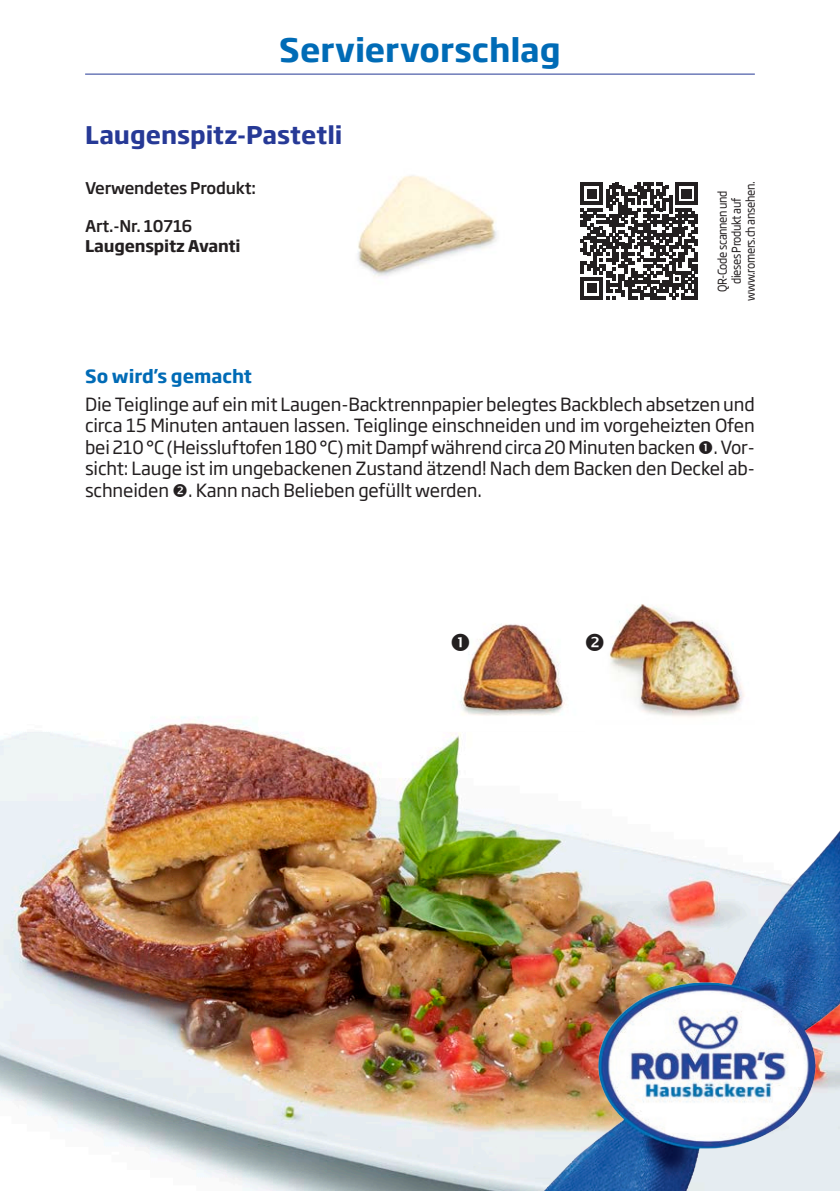
<style>
.page{position:relative;width:840px;height:1191px;background:#fff}
.page>*{position:absolute;margin:0;border:0;box-sizing:border-box;transform-origin:0 0}
.Überschrift_Servierv{font:700 32px "Soho Gothic Pro";color:#006bb6}
.Name_Serviervorschla{font:700 24px "Soho Gothic Pro";color:#263996}
.Fliesstext{font:18px/21.6px "Soho Gothic Pro";letter-spacing:-.01em;color:#231f20;text-align:justify}
.Zwischentitel{font:700 18px "Soho Gothic Pro";color:#006bb6}
.Ausgangsprodukt{font:500 16px "Soho Gothic Pro";letter-spacing:-.01em;color:#231f20}
.Ausgangsprodukt-2{font:700 16px "Soho Gothic Pro";letter-spacing:-.01em;color:#231f20}
.t1{font:12px "Soho Gothic Pro";letter-spacing:-.03em;color:#231f20;scale:.9 1}
</style>
<div class="page">
<img style="left:0;top:716px;width:497px;height:475px">
<img style="left:497px;top:816px;width:342px;height:375px">
<svg style="left:580px;top:183px;width:117px;height:116px"></svg>
<hr style="left:693px;top:277px;width:4px;height:22px;background:#231f20">
<img style="left:357px;top:175px;width:140px;height:102px">
<img style="left:609px;top:604px;width:136px;height:113px">
<img style="left:437px;top:624px;width:129px;height:107px">
<hr style="left:85px;top:74px;width:669px;height:1px;background:#263996">
<svg style="left:451px;top:633px;width:18px;height:18px"></svg>
<p class="Überschrift_Servierv" style="left:279px;top:25px;width:283px">Serviervorschlag</p>
<p class="Name_Serviervorschla" style="left:85px;top:116px;width:258px">Laugenspitz-Pastetli</p>
<p class="Ausgangsprodukt" style="left:85px;top:175px;width:172px">Verwendetes Produkt:</p>
<p class="Ausgangsprodukt" style="left:85px;top:214px;width:109px">Art.-Nr. 10716</p>
<p class="Ausgangsprodukt-2" style="left:85px;top:233px;width:157px">Laugenspitz Avanti</p>
<p class="t1" style="left:740px;top:301px;width:134px;rotate:-90deg">www.romers.ch ansehen.</p>
<p class="t1" style="left:712px;top:292px;width:114px;rotate:-90deg">QR-Code scannen und</p>
<p class="t1" style="left:726px;top:284px;width:98px;rotate:-90deg">dieses Produkt auf</p>
<p class="Zwischentitel" style="left:85px;top:362px;width:168px">So wird’s gemacht</p>
<p class="Fliesstext" style="left:85px;top:392px;width:670px">Die Teiglinge auf ein mit Laugen-Backtrennpapier belegtes Backblech absetzen und circa 15 Minuten antauen lassen. Teiglinge einschneiden und im vorgeheizten Ofen bei 210 °C (Heissluftofen 180 °C) mit Dampf während circa 20 Minuten backen . Vor&shy;sicht: Lauge ist im ungebackenen Zustand ätzend! Nach dem Backen den Deckel ab&shy;schneiden . Kann nach Belieben gefüllt werden.</p>
</div>
